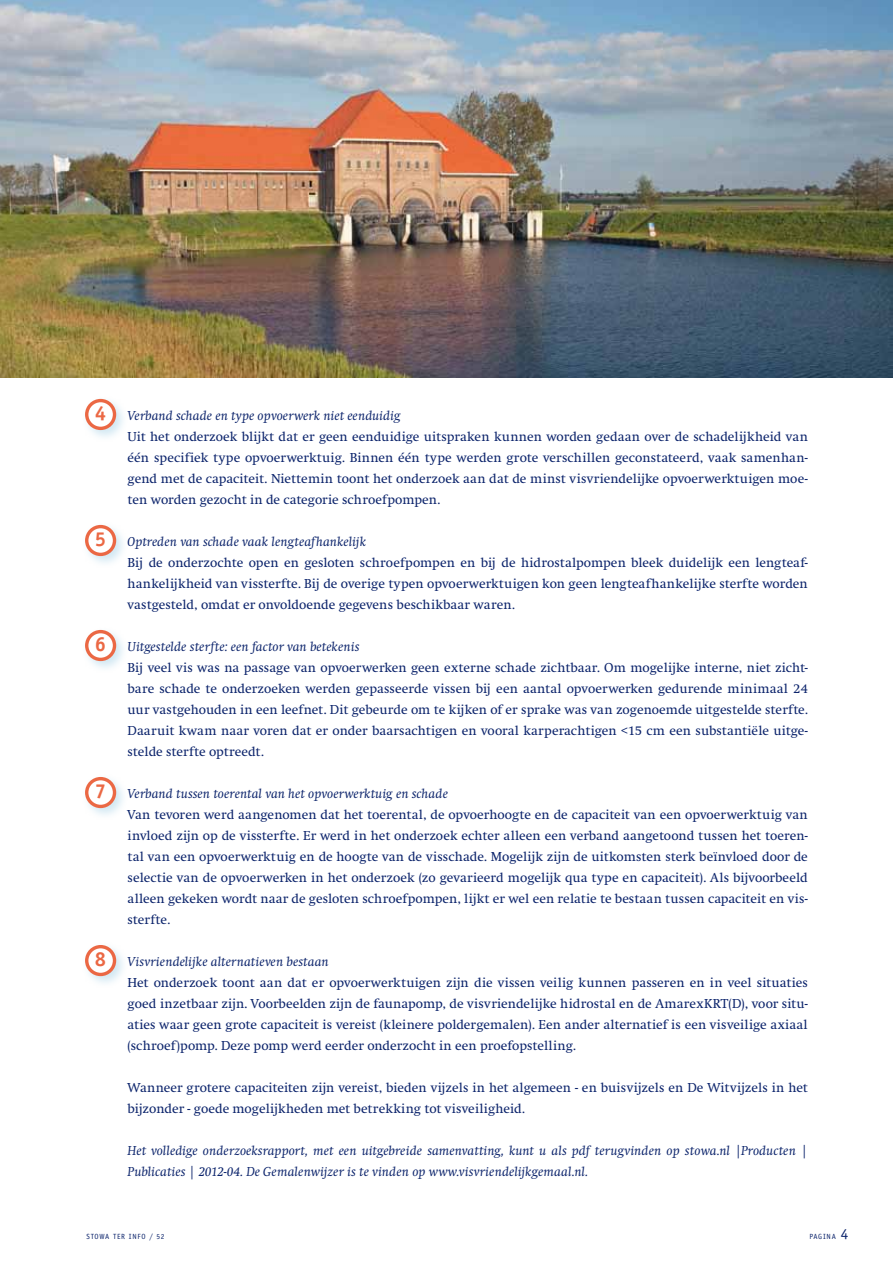
<style>
.page{position:relative;width:893px;height:1263px;background:#fff}
.page>*{position:absolute;margin:0;border:0;box-sizing:border-box;transform-origin:0 0}
.t1{font:700 20.25px "Officina Sans";color:#eb6844}
.t2{font:13.5px/21px "Swift";letter-spacing:.005em;color:#0b236b;text-align:justify}
.t3{font:italic 13.5px/21px "Swift";letter-spacing:.01em;color:#0b236b}
.t4{font:7.5px "Officina Sans";letter-spacing:.1em;color:#0b236b}
.s1{font-size:15px}
</style>
<div class="page">
<img style="left:0;top:0;width:893px;height:378px">
<div style="left:82px;top:395px;width:47px;height:47px;background:#90c7e1;opacity:.41"></div>
<div style="left:87px;top:401px;width:28px;height:27px;background:#fff;border-radius:50%"></div>
<div style="left:85px;top:399px;width:31px;height:31px;border:3px solid #eb6844;border-radius:50%"></div>
<div style="left:82px;top:521px;width:47px;height:47px;background:#90c7e1;opacity:.41"></div>
<div style="left:87px;top:527px;width:28px;height:27px;background:#fff;border-radius:50%"></div>
<div style="left:85px;top:525px;width:31px;height:31px;border:3px solid #eb6844;border-radius:50%"></div>
<div style="left:82px;top:626px;width:47px;height:47px;background:#90c7e1;opacity:.41"></div>
<div style="left:87px;top:632px;width:28px;height:27px;background:#fff;border-radius:50%"></div>
<div style="left:85px;top:630px;width:31px;height:31px;border:3px solid #eb6844;border-radius:50%"></div>
<div style="left:82px;top:773px;width:47px;height:47px;background:#90c7e1;opacity:.41"></div>
<div style="left:87px;top:779px;width:28px;height:27px;background:#fff;border-radius:50%"></div>
<div style="left:85px;top:777px;width:31px;height:31px;border:3px solid #eb6844;border-radius:50%"></div>
<div style="left:82px;top:941px;width:47px;height:47px;background:#90c7e1;opacity:.41"></div>
<div style="left:87px;top:947px;width:28px;height:27px;background:#fff;border-radius:50%"></div>
<div style="left:85px;top:945px;width:31px;height:31px;border:3px solid #eb6844;border-radius:50%"></div>
<h1 class="t1" style="left:95px;top:400px;width:13px">4</h1>
<h1 class="t1" style="left:95px;top:526px;width:13px">5</h1>
<h1 class="t1" style="left:95px;top:631px;width:13px">6</h1>
<h1 class="t1" style="left:95px;top:778px;width:13px">7</h1>
<h1 class="t1" style="left:95px;top:946px;width:13px">8</h1>
<p class="t3" style="left:128px;top:405px;width:274px">Verband schade en type opvoerwerk niet eenduidig</p>
<p class="t2" style="left:128px;top:426px;width:682px">Uit het onderzoek blijkt dat er geen eenduidige uitspraken kunnen worden gedaan over de schadelijkheid van één specifiek type opvoerwerktuig. Binnen één type werden grote verschillen geconstateerd, vaak samenhan&shy;gend met de capaciteit. Niettemin toont het onderzoek aan dat de minst visvriendelijke opvoerwerktuigen moe&shy;ten worden gezocht in de categorie schroefpompen.</p>
<p class="t3" style="left:128px;top:531px;width:240px">Optreden van schade vaak lengteafhankelijk</p>
<p class="t2" style="left:128px;top:552px;width:682px">Bij de onderzochte open en gesloten schroefpompen en bij de hidrostalpompen bleek duidelijk een lengteaf&shy;hankelijkheid van vissterfte. Bij de overige typen opvoerwerktuigen kon geen lengteafhankelijke sterfte worden vastgesteld, omdat er onvoldoende gegevens beschikbaar waren.</p>
<p class="t3" style="left:128px;top:636px;width:233px">Uitgestelde sterfte: een factor van betekenis</p>
<p class="t2" style="left:128px;top:657px;width:682px">Bij veel vis was na passage van opvoerwerken geen externe schade zichtbaar. Om mogelijke interne, niet zicht&shy;bare schade te onderzoeken werden gepasseerde vissen bij een aantal opvoerwerken gedurende minimaal 24 uur vastgehouden in een leefnet. Dit gebeurde om te kijken of er sprake was van zogenoemde uitgestelde sterfte.<br>Daaruit kwam naar voren dat er onder baarsachtigen en vooral karperachtigen &lt;15 cm een substantiële uitge&shy;stelde sterfte optreedt.</p>
<p class="t3" style="left:128px;top:783px;width:322px">Verband tussen toerental van het opvoerwerktuig en schade</p>
<p class="t2" style="left:128px;top:804px;width:682px">Van tevoren werd aangenomen dat het toerental, de opvoerhoogte en de capaciteit van een opvoerwerktuig van invloed zijn op de vissterfte. Er werd in het onderzoek echter alleen een verband aangetoond tussen het toeren&shy;tal van een opvoerwerktuig en de hoogte van de visschade. Mogelijk zijn de uitkomsten sterk beïnvloed door de selectie van de opvoerwerken in het onderzoek (zo gevarieerd mogelijk qua type en capaciteit). Als bijvoorbeeld alleen gekeken wordt naar de gesloten schroefpompen, lijkt er wel een relatie te bestaan tussen capaciteit en vis&shy;sterfte.</p>
<p class="t3" style="left:128px;top:951px;width:203px">Visvriendelijke alternatieven bestaan</p>
<p class="t2" style="left:128px;top:972px;width:682px">Het onderzoek toont aan dat er opvoerwerktuigen zijn die vissen veilig kunnen passeren en in veel situaties goed inzetbaar zijn. Voorbeelden zijn de faunapomp, de visvriendelijke hidrostal en de AmarexKRT(D), voor situ&shy;aties waar geen grote capaciteit is vereist (kleinere poldergemalen). Een ander alternatief is een visveilige axiaal (schroef)pomp. Deze pomp werd eerder onderzocht in een proefopstelling.</p>
<p class="t2" style="left:128px;top:1077px;width:682px">Wanneer grotere capaciteiten zijn vereist, bieden vijzels in het algemeen - en buisvijzels en De Witvijzels in het bijzonder - goede mogelijkheden met betrekking tot visveiligheid.</p>
<p class="t3" style="left:128px;top:1140px;width:682px">Het volledige onderzoeksrapport, met een uitgebreide samenvatting, kunt u als pdf terugvinden op stowa.nl |Producten |<br>Publicaties | 2012-04. De Gemalenwijzer is te vinden op www.visvriendelijkgemaal.nl.</p>
<p class="t4" style="left:87px;top:1232px;width:80px">STOWA TER INFO / 52</p>
<p class="t4" style="left:809px;top:1232px;width:40px">PAGINA <span class="s1">4</span></p>
</div>
